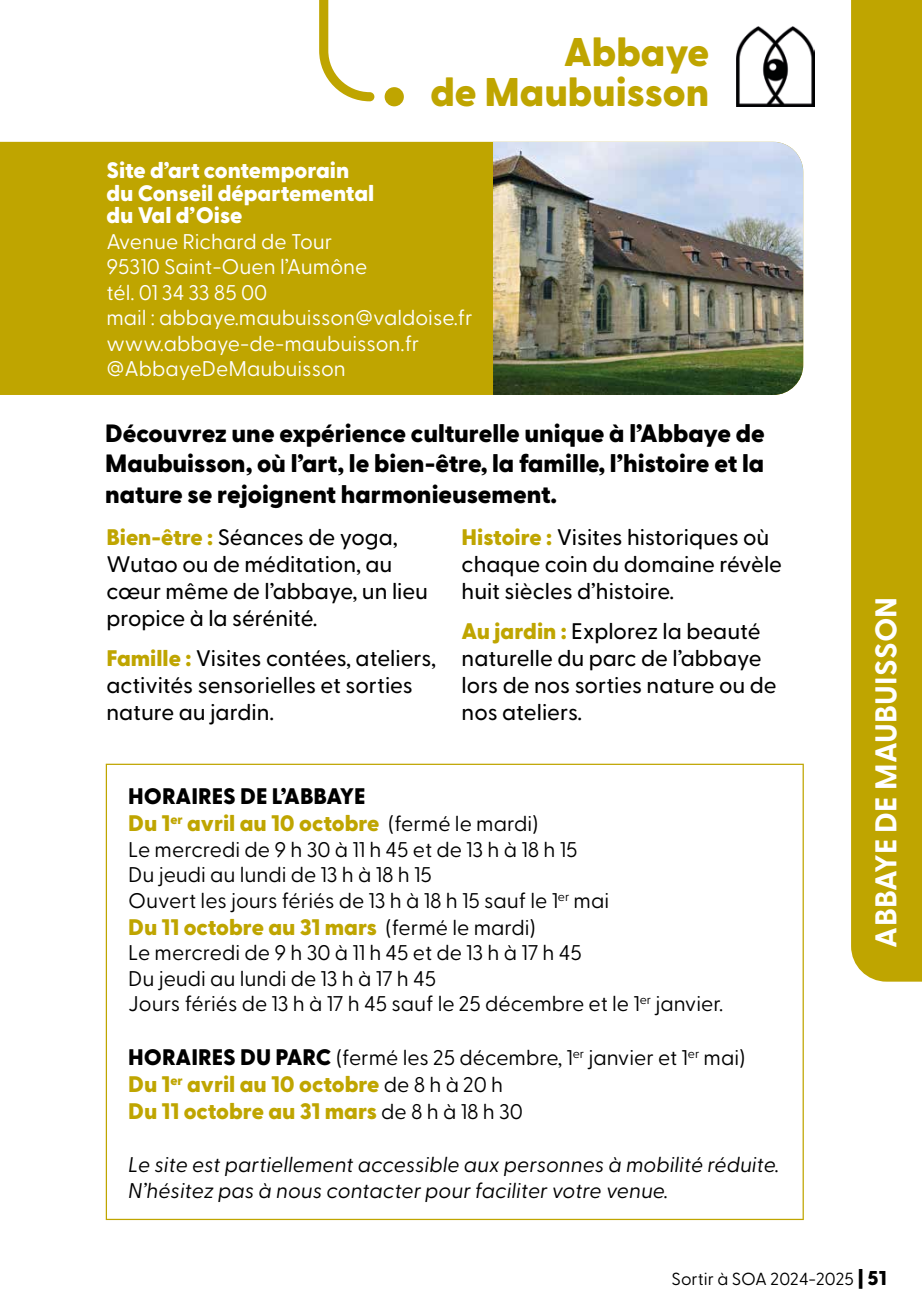
<style>
.page{position:relative;width:922px;height:1312px;background:#fff}
.page>*{position:absolute;margin:0;border:0;box-sizing:border-box;transform-origin:0 0}
.t1{font:800 40px/40px "Greycliff CF";color:#bfa500;text-align:right}
.t2{font:700 30px "Greycliff CF";letter-spacing:.01em;color:#fff}
.t3{font:800 25px/30px "Greycliff CF";color:#000;text-align:justify}
.t4{font:500 22.5px/27px "Greycliff CF";color:#000}
.t5{font:800 22.5px/27px "Greycliff CF";color:#bfa500}
.t6{font:800 22.5px/22.5px "Greycliff CF";color:#fff}
.t7{font:21.25px/25.5px "Greycliff CF";color:#000}
.t8{font:21.25px/25.5px "Greycliff CF";color:#fff}
.t9{font:italic 21.25px/25.5px "Greycliff CF";color:#000}
.t10{font:17.5px "Greycliff CF";color:#000}
.s1{font-weight:800;color:#bfa500}
.s2{color:#000}
.s3{font-weight:400;font-size:21.25px;color:#000}
.s4{font-weight:800;font-size:22.5px}
.s5{font-weight:800;font-size:20px}
</style>
<div class="page">
<div style="left:851px;top:0;width:70px;height:981px;background:#bfa500"></div>
<div style="left:384px;top:87px;width:20px;height:19px;background:#bfa500;border-radius:50%"></div>
<svg style="left:319px;top:0;width:55px;height:101px"></svg>
<div style="left:0;top:142px;width:493px;height:253px;background:#bfa500"></div>
<img style="left:493px;top:142px;width:310px;height:253px">
<img style="left:736px;top:27px;width:78px;height:79px">
<svg style="left:106px;top:763px;width:697px;height:456px"></svg>
<h1 class="t1" style="left:430px;top:31px;width:280px">Abbaye<br>de Maubuisson</h1>
<p class="t6" style="left:106px;top:158px;width:269px">Site d’art contemporain du Conseil départemental du Val d’Oise</p>
<p class="t8" style="left:106px;top:227px;width:367px">Avenue Richard de Tour<br>95310 Saint-Ouen l’Aumône<br>tél. 01 34 33 85 00<br>mail : abbaye.maubuisson@valdoise.fr www.abbaye-de-maubuisson.fr @AbbayeDeMaubuisson</p>
<p class="t3" style="left:105px;top:417px;width:661px">Découvrez une expérience culturelle unique à l’Abbaye de Maubuisson, où l’art, le bien-être, la famille, l’histoire et la nature se rejoignent harmonieusement.</p>
<p class="t4" style="left:106px;top:522px;width:323px"><span class="s1">Bien-être :</span> Séances de yoga,<br>Wutao ou de méditation, au cœur même de l’abbaye, un lieu propice à la sérénité.</p>
<p class="t4" style="left:106px;top:643px;width:331px"><span class="s1">Famille :</span> Visites contées, ateliers, activités sensorielles et sorties nature au jardin.</p>
<p class="t4" style="left:461px;top:522px;width:322px"><span class="s1">Histoire :</span> Visites historiques où chaque coin du domaine révèle huit siècles d’histoire.</p>
<p class="t4" style="left:461px;top:616px;width:316px"><span class="s1">Au jardin :</span> Explorez la beauté naturelle du parc de l’abbaye lors de nos sorties nature ou de nos ateliers.</p>
<p class="t5" style="left:128px;top:781px;width:411px"><span class="s2">HORAIRES DE L’ABBAYE<br></span>Du 1<sup>er</sup> avril au 10 octobre <span class="s3">(fermé le mardi)</span></p>
<p class="t7" style="left:128px;top:834px;width:482px">Le mercredi de 9 h 30 à 11 h 45 et de 13 h à 18 h 15<br>Du jeudi au lundi de 13 h à 18 h 15<br>Ouvert les jours fériés de 13 h à 18 h 15 sauf le 1<sup>er</sup> mai</p>
<p class="t5" style="left:128px;top:912px;width:409px">Du 11 octobre au 31 mars <span class="s3">(fermé le mardi)</span></p>
<p class="t7" style="left:128px;top:938px;width:596px">Le mercredi de 9 h 30 à 11 h 45 et de 13 h à 17 h 45<br>Du jeudi au lundi de 13 h à 17 h 45<br>Jours fériés de 13 h à 17 h 45 sauf le 25 décembre et le 1<sup>er</sup> janvier.</p>
<p class="t7" style="left:128px;top:1043px;width:618px"><span class="s4">HORAIRES DU PARC</span> (fermé les 25 décembre, 1<sup>er</sup> janvier et 1<sup>er</sup> mai)</p>
<p class="t5" style="left:128px;top:1069px;width:396px">Du 1<sup>er</sup> avril au 10 octobre <span class="s3">de 8 h à 20 h<br></span>Du 11 octobre au 31 mars <span class="s3">de 8 h à 18 h 30</span></p>
<p class="t9" style="left:128px;top:1149px;width:652px">Le site est partiellement accessible aux personnes à mobilité réduite.<br>N’hésitez pas à nous contacter pour faciliter votre venue.</p>
<h2 class="t2" style="left:862px;top:947px;width:352px;rotate:-90deg">ABBAYE DE MAUBUISSON</h2>
<p class="t10" style="left:671px;top:1264px;width:216px">Sortir à SOA 2024-2025 <span class="s5">| 51</span></p>
</div>
